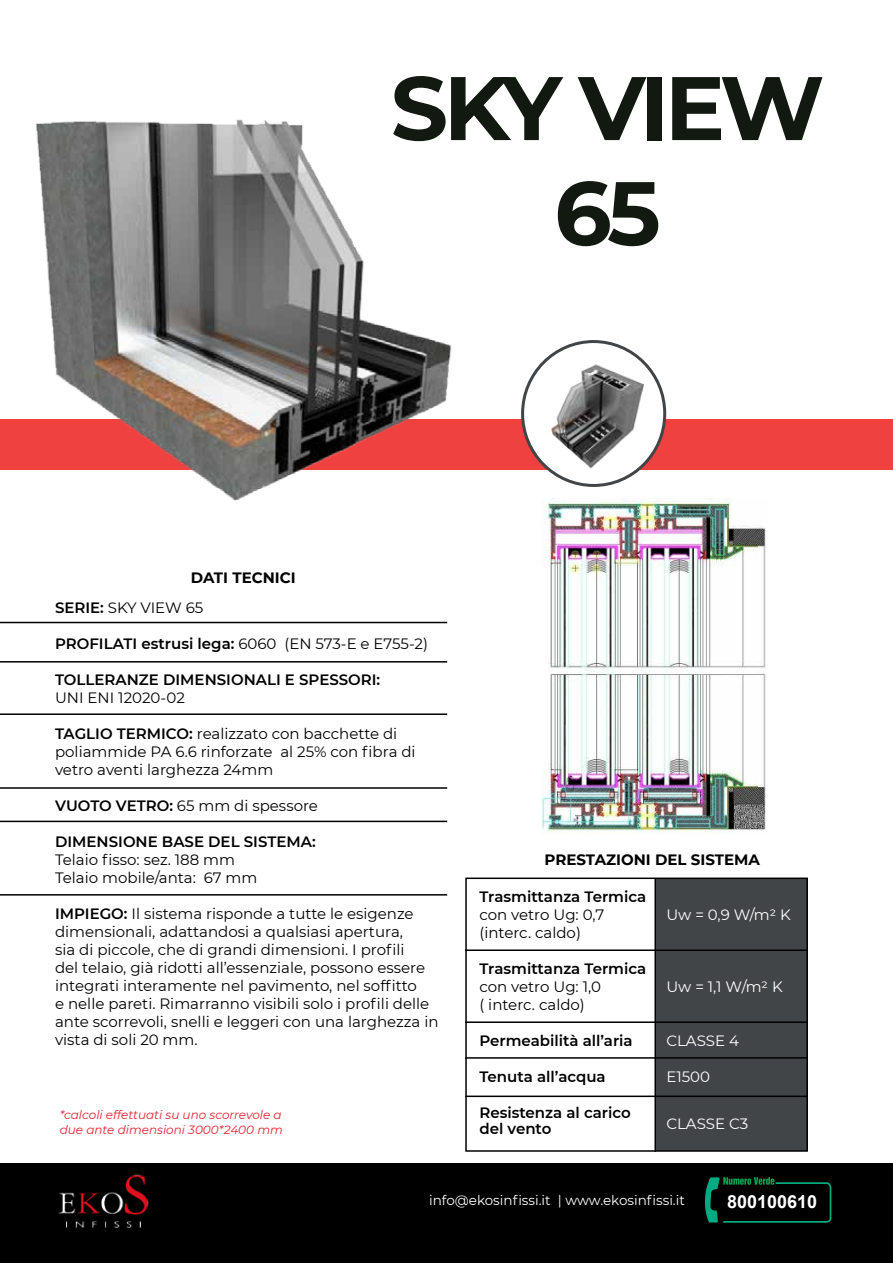
<style>
.page{position:relative;width:893px;height:1263px;background:#fff}
.page>*{position:absolute;margin:0;border:0;box-sizing:border-box;transform-origin:0 0}
.t1{font:700 90px/105px "Montserrat";letter-spacing:-.055em;color:#121911;text-align:center}
.t2{font:700 18px "Arial";color:#fff}
.t3{font:15px/18px "Montserrat";color:#000}
.t4{font:600 15px/16.5px "Montserrat";color:#000}
.t5{font:15px "Montserrat";color:#fff}
.t6{font:700 15px "Montserrat";color:#000}
.t7{font:13.5px "Montserrat";color:#fff}
.t8{font:italic 12px/14.4px "Montserrat";color:#e82230}
.s1{font-weight:600}
.s2{font-weight:400}
</style>
<div class="page">
<div style="left:0;top:1163px;width:893px;height:100px;background:#000"></div>
<svg style="left:705px;top:1177px;width:126px;height:46px"></svg>
<img style="left:58px;top:1174px;width:91px;height:54px">
<hr style="left:0;top:622px;width:447px;height:1px;background:#000">
<hr style="left:0;top:661px;width:447px;height:1px;background:#000">
<hr style="left:0;top:713px;width:447px;height:2px;background:#000">
<hr style="left:0;top:787px;width:447px;height:2px;background:#000">
<hr style="left:0;top:821px;width:447px;height:1px;background:#000">
<hr style="left:0;top:894px;width:447px;height:1px;background:#000">
<div style="left:655px;top:878px;width:153px;height:273px;background:#424547"></div>
<hr style="left:654px;top:878px;width:2px;height:274px;background:#000">
<div style="left:465px;top:877px;width:343px;height:275px;border:2px solid #000"></div>
<hr style="left:465px;top:949px;width:343px;height:2px;background:#000">
<hr style="left:465px;top:1021px;width:343px;height:2px;background:#000">
<hr style="left:465px;top:1057px;width:343px;height:2px;background:#000">
<hr style="left:465px;top:1095px;width:343px;height:2px;background:#000">
<img style="left:541px;top:499px;width:225px;height:335px">
<div style="left:0;top:420px;width:893px;height:50px;background:#ef4140"></div>
<img style="left:15px;top:119px;width:456px;height:382px">
<svg style="left:523px;top:342px;width:142px;height:143px"></svg>
<div style="left:521px;top:340px;width:145px;height:147px;border:3px solid #424547;border-radius:50%"></div>
<img style="left:538px;top:347px;width:118px;height:138px">
<h1 class="t1" style="left:391px;top:51px;width:435px">SKY VIEW<br>65</h1>
<p class="t6" style="left:191px;top:567px;width:106px">DATI TECNICI</p>
<p class="t3" style="left:55px;top:598px;width:150px"><span class="s1">SERIE:</span> SKY VIEW 65</p>
<p class="t4" style="left:55px;top:634px;width:374px">PROFILATI estrusi lega: <span class="s2">6060 (EN 573-E e E755-2)</span></p>
<p class="t4" style="left:55px;top:670px;width:327px">TOLLERANZE DIMENSIONALI E SPESSORI:</p>
<p class="t3" style="left:55px;top:688px;width:131px">UNI ENI 12020-02</p>
<p class="t3" style="left:55px;top:724px;width:362px"><span class="s1">TAGLIO TERMICO:</span> realizzato con bacchette di poliammide PA 6.6 rinforzate al 25% con fibra di vetro aventi larghezza 24mm</p>
<p class="t3" style="left:55px;top:796px;width:264px"><span class="s1">VUOTO VETRO:</span> 65 mm di spessore</p>
<p class="t4" style="left:55px;top:832px;width:262px">DIMENSIONE BASE DEL SISTEMA:</p>
<p class="t3" style="left:55px;top:850px;width:204px">Telaio fisso: sez. 188 mm<br>Telaio mobile/anta: 67 mm</p>
<p class="t3" style="left:55px;top:904px;width:385px"><span class="s1">IMPIEGO:</span> Il sistema risponde a tutte le esigenze dimensionali, adattandosi a qualsiasi apertura,<br>sia di piccole, che di grandi dimensioni. I profili<br>del telaio, già ridotti all’essenziale, possono essere integrati interamente nel pavimento, nel soffitto<br>e nelle pareti. Rimarranno visibili solo i profili delle ante scorrevoli, snelli e leggeri con una larghezza in vista di soli 20 mm.</p>
<p class="t8" style="left:60px;top:1107px;width:225px">*calcoli effettuati su uno scorrevole a due ante dimensioni 3000*2400 mm</p>
<p class="t6" style="left:545px;top:849px;width:217px">PRESTAZIONI DEL SISTEMA</p>
<p class="t4" style="left:479px;top:888px;width:168px">Trasmittanza Termica</p>
<p class="t3" style="left:479px;top:905px;width:126px">con vetro Ug: 0,7 (interc. caldo)</p>
<p class="t4" style="left:479px;top:960px;width:168px">Trasmittanza Termica</p>
<p class="t3" style="left:479px;top:977px;width:123px">con vetro Ug: 1,0 ( interc. caldo)</p>
<p class="t4" style="left:479px;top:1032px;width:155px">Permeabilità all’aria</p>
<p class="t4" style="left:479px;top:1068px;width:128px">Tenuta all’acqua</p>
<p class="t4" style="left:479px;top:1104px;width:153px">Resistenza al carico del vento</p>
<p class="t5" style="left:666px;top:904px;width:126px">Uw = 0,9 W/m2 K</p>
<p class="t5" style="left:666px;top:976px;width:118px">Uw = 1,1 W/m2 K</p>
<p class="t5" style="left:666px;top:1030px;width:74px">CLASSE 4</p>
<p class="t5" style="left:666px;top:1066px;width:45px">E1500</p>
<p class="t5" style="left:666px;top:1113px;width:84px">CLASSE C3</p>
<p class="t7" style="left:429px;top:1191px;width:257px">info@ekosinfissi.it | www.ekosinfissi.it</p>
<p class="t2" style="left:727px;top:1189px;width:92px">800100610</p>
</div>
